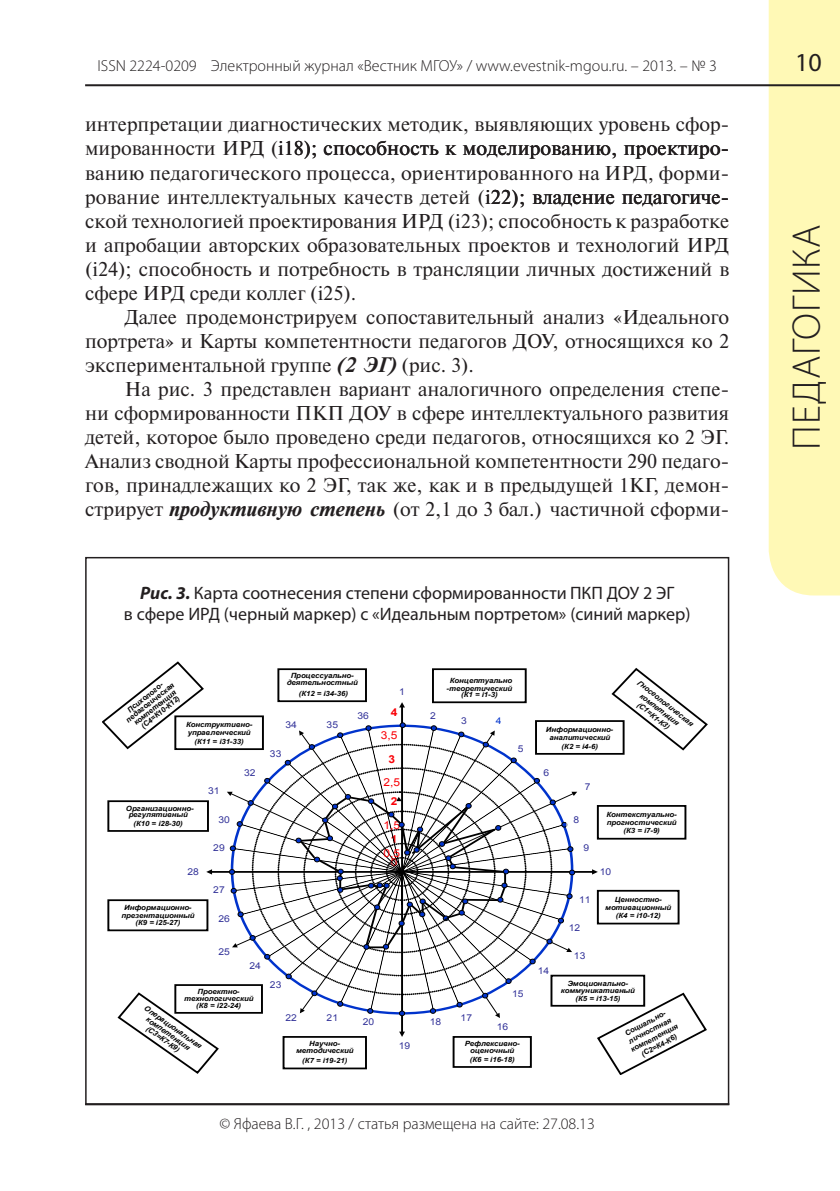
<style>
.page{position:relative;width:840px;height:1191px;background:#fff}
.page>*{position:absolute;margin:0;border:0;box-sizing:border-box;transform-origin:0 0}
.t1{font:300 40px "Myriad Pro";letter-spacing:.02em;color:#231f20}
.t2{font:26px "Myriad Pro";color:#231f20}
.Text_doc{font:20px/24px "Newton C";color:#231f20;text-align:justify}
.Рисунок{font:18px/21.6px "Myriad Pro";color:#231f20;text-align:center}
.t3{font:300 16px "Myriad Pro";color:#231f20}
.t4{font:11px/23.6px "Arial";color:#f90107;text-align:right;scale:1.09 1}
.t5{font:700 11px/23.6px "Arial";color:#f90107;scale:1.09 1}
.t6{font:9.4px "Arial";letter-spacing:.005em;color:#339;scale:1.09 1}
.t7{font:9.4px "Arial";color:#03c;scale:1.09 1}
.t8{font:italic 700 7.4px/8.6px "Arial";color:#000;text-align:center}
.t9{font:italic 700 7.4px/8.6px "Arial";color:#000;text-align:center;scale:1.05 1}
.t10{font:italic 700 7.2px/8.4px "Arial";letter-spacing:-.005em;color:#000;text-align:center;scale:1.09 1}
.s1{font-family:"Newton C Bold";font-style:italic}
.s2{font-weight:700;font-style:italic}
.s3{font-weight:700}
.s4{font-weight:400}
</style>
<div class="page">
<div style="left:768px;top:0;width:71px;height:595px;background:#fff9b6"></div>
<hr style="left:85px;top:84px;width:754px;height:2px;background:#231f20">
<svg style="left:107px;top:668px;width:580px;height:402px"></svg>
<svg style="left:102px;top:661px;width:103px;height:89px"></svg>
<svg style="left:609px;top:667px;width:99px;height:85px"></svg>
<svg style="left:116px;top:991px;width:104px;height:83px"></svg>
<svg style="left:595px;top:991px;width:112px;height:83px"></svg>
<div style="left:277px;top:668px;width:90px;height:34px;border:2px solid #000"></div>
<div style="left:432px;top:668px;width:94px;height:35px;border:2px solid #000"></div>
<div style="left:535px;top:721px;width:88px;height:33px;background:#fff"></div>
<div style="left:535px;top:720px;width:89px;height:34px;border:2px solid #000"></div>
<div style="left:597px;top:806px;width:88px;height:32px;background:#fff"></div>
<div style="left:596px;top:805px;width:90px;height:34px;border:2px solid #000"></div>
<div style="left:596px;top:890px;width:83px;height:34px;border:2px solid #000"></div>
<div style="left:550px;top:974px;width:94px;height:32px;border:2px solid #000"></div>
<div style="left:452px;top:1036px;width:79px;height:31px;border:2px solid #000"></div>
<div style="left:282px;top:1036px;width:85px;height:33px;border:2px solid #000"></div>
<div style="left:174px;top:984px;width:89px;height:29px;border:2px solid #000"></div>
<div style="left:107px;top:899px;width:101px;height:32px;border:2px solid #000"></div>
<div style="left:107px;top:800px;width:102px;height:32px;border:2px solid #000"></div>
<div style="left:174px;top:715px;width:90px;height:35px;border:2px solid #000"></div>
<svg style="left:227px;top:722px;width:350px;height:296px"></svg>
<div style="left:85px;top:557px;width:644px;height:548px;border:2px solid #231f20"></div>
<p class="t3" style="left:97px;top:56px;width:620px">ISSN 2224-0209 Электронный журнал «Вестник МГОУ» / www.evestnik-mgou.ru. – 2013. – № 3</p>
<h2 class="t2" style="left:794px;top:47px;width:28px">10</h2>
<p class="Text_doc" style="left:85px;top:113px;width:645px">интерпретации диагностических методик, выявляющих уровень сфор&shy;мированности ИРД (i18); способность к моделированию, проектиро&shy;ванию педагогического процесса, ориентированного на ИРД, форми&shy;рование интеллектуальных качеств детей (i22); владение педагогиче&shy;ской технологией проектирования ИРД (i23); способность к разработке и апробации авторских образовательных проектов и технологий ИРД (i24); способность и потребность в трансляции личных достижений в сфере ИРД среди коллег (i25).</p>
<p class="Text_doc" style="left:85px;top:305px;width:645px;text-indent:40px">Далее продемонстрируем сопоставительный анализ «Идеального портрета» и Карты компетентности педагогов ДОУ, относящихся ко 2 экспериментальной группе <span class="s1">(2 ЭГ)</span> (рис. 3).</p>
<p class="Text_doc" style="left:85px;top:377px;width:645px;text-indent:40px">На рис. 3 представлен вариант аналогичного определения степе&shy;ни сформированности ПКП ДОУ в сфере интеллектуального развития детей, которое было проведено среди педагогов, относящихся ко 2 ЭГ.<br>Анализ сводной Карты профессиональной компетентности 290 педаго&shy;гов, принадлежащих ко 2 ЭГ, так же, как и в предыдущей 1КГ, демон&shy;стрирует <span class="s1">продуктивную степень</span> (от 2,1 до 3 бал.) частичной сформи-</p>
<p class="Рисунок" style="left:124px;top:581px;width:567px"><span class="s2">Рис. 3.</span> Карта соотнесения степени сформированности ПКП ДОУ 2 ЭГ<br>в сфере ИРД (черный маркер) с «Идеальным портретом» (синий маркер)</p>
<p class="t8" style="left:124px;top:717px;width:61px;rotate:-38deg">педагогическая</p>
<p class="t8" style="left:126px;top:707px;width:44px;rotate:-38deg">Психолого-</p>
<p class="t8" style="left:132px;top:720px;width:53px;rotate:-38deg">компетенция</p>
<p class="t8" style="left:139px;top:723px;width:48px;rotate:-38deg">(С4=К10-К12)</p>
<p class="t10" style="left:186px;top:720px;width:62px">Конструктивно&shy;управленческий (К11 = i31-33)</p>
<p class="t10" style="left:126px;top:806px;width:64px;line-height:5.8px">Организационно&shy;регулятивный</p>
<p class="t10" style="left:133px;top:820px;width:47px">(К10 = i28-30)</p>
<p class="t6" style="left:187px;top:865px;width:12px">28</p>
<p class="t10" style="left:121px;top:904px;width:68px;line-height:7.6px">Информационно&shy;презентационный (К9 = i25-27)</p>
<p class="t6" style="left:208px;top:785px;width:12px">31</p>
<p class="t6" style="left:218px;top:813px;width:12px">30</p>
<p class="t6" style="left:213px;top:841px;width:12px">29</p>
<p class="t6" style="left:213px;top:884px;width:12px">27</p>
<p class="t6" style="left:218px;top:912px;width:12px">26</p>
<p class="t6" style="left:218px;top:945px;width:12px">25</p>
<p class="t6" style="left:244px;top:766px;width:12px">32</p>
<p class="t6" style="left:249px;top:959px;width:12px">24</p>
<p class="t10" style="left:287px;top:673px;width:67px;line-height:6.8px">Процессуально&shy;деятельностный</p>
<p class="t10" style="left:298px;top:689px;width:47px">(К12 = i34-36)</p>
<p class="t6" style="left:285px;top:719px;width:12px">34</p>
<p class="t6" style="left:270px;top:747px;width:12px">33</p>
<p class="t6" style="left:326px;top:719px;width:12px">35</p>
<p class="t6" style="left:357px;top:709px;width:12px">36</p>
<p class="t6" style="left:399px;top:686px;width:7px">1</p>
<p class="t4" style="left:380px;top:700px;width:17px"><span class="s3">4<br></span>3,5</p>
<p class="t4" style="left:383px;top:770px;width:17px">2,5</p>
<p class="t5" style="left:388px;top:747px;width:8px">3</p>
<p class="t5" style="left:391px;top:790px;width:8px">2</p>
<p class="t4" style="left:383px;top:813px;width:17px">1,5</p>
<p class="t5" style="left:391px;top:827px;width:8px">1<br><span class="s4">0</span></p>
<p class="t4" style="left:383px;top:841px;width:17px">0,5</p>
<p class="t6" style="left:430px;top:709px;width:7px">2</p>
<p class="t10" style="left:446px;top:676px;width:62px">Концептуально -теоретический</p>
<p class="t10" style="left:461px;top:691px;width:35px">(К1 = i1-3)</p>
<p class="t6" style="left:460px;top:714px;width:7px">3</p>
<p class="t7" style="left:495px;top:714px;width:7px">4</p>
<p class="t6" style="left:517px;top:742px;width:7px">5</p>
<p class="t10" style="left:545px;top:725px;width:63px">Информационно&shy;аналитический (К2 = i4-6)</p>
<p class="t6" style="left:543px;top:766px;width:7px">6</p>
<p class="t6" style="left:584px;top:780px;width:7px">7</p>
<p class="t8" style="left:640px;top:678px;width:71px;rotate:38deg">Гносеологическая компетнция (С1=К1-К3)</p>
<p class="t6" style="left:537px;top:964px;width:12px">14</p>
<p class="t6" style="left:573px;top:813px;width:7px">8</p>
<p class="t6" style="left:583px;top:841px;width:7px">9</p>
<p class="t6" style="left:578px;top:893px;width:12px">11</p>
<p class="t6" style="left:568px;top:921px;width:12px">12</p>
<p class="t6" style="left:573px;top:950px;width:12px">13</p>
<p class="t10" style="left:606px;top:810px;width:66px">Контекстуально&shy;прогностический (К3 = i7-9)</p>
<p class="t6" style="left:599px;top:865px;width:12px">10</p>
<p class="t10" style="left:605px;top:895px;width:62px">Ценностно&shy;мотивационный (К4 = i10-12)</p>
<p class="t10" style="left:560px;top:979px;width:69px;line-height:7.6px">Эмоционально&shy;коммуникативный (К5 = i13-15)</p>
<p class="t6" style="left:270px;top:978px;width:12px">23</p>
<p class="t10" style="left:184px;top:988px;width:65px;line-height:6.8px">Проектно&shy;технологический (К8 = i22-24)</p>
<p class="t6" style="left:512px;top:987px;width:12px">15</p>
<p class="t8" style="left:147px;top:1004px;width:70px;line-height:7.8px;rotate:35deg">Операциональная компетенция (С3=К7-К9)</p>
<p class="t9" style="left:621px;top:1031px;width:51px;rotate:-28deg">Социально&shy;личностная компетенция (С2=К4-К6)</p>
<p class="t6" style="left:285px;top:1011px;width:12px">22</p>
<p class="t6" style="left:326px;top:1011px;width:12px">21</p>
<p class="t6" style="left:460px;top:1011px;width:12px">17</p>
<p class="t6" style="left:362px;top:1016px;width:12px">20</p>
<p class="t6" style="left:429px;top:1016px;width:12px">18</p>
<p class="t6" style="left:496px;top:1020px;width:12px">16</p>
<p class="t10" style="left:464px;top:1040px;width:52px;line-height:6.8px">Рефлексивно&shy;оценочный</p>
<p class="t10" style="left:469px;top:1055px;width:43px">(К6 = i16-18)</p>
<p class="t10" style="left:296px;top:1040px;width:54px;line-height:6.8px">Научно&shy;методический</p>
<p class="t10" style="left:302px;top:1056px;width:43px">(К7 = i19-21)</p>
<p class="t6" style="left:398px;top:1039px;width:12px">19</p>
<p class="t3" style="left:219px;top:1114px;width:376px">© Яфаева В.Г. , 2013 / статья размещена на сайте: 27.08.13</p>
<h1 class="t1" style="left:782px;top:450px;width:227px;rotate:-90deg">ПЕДАГОГИКА</h1>
</div>
